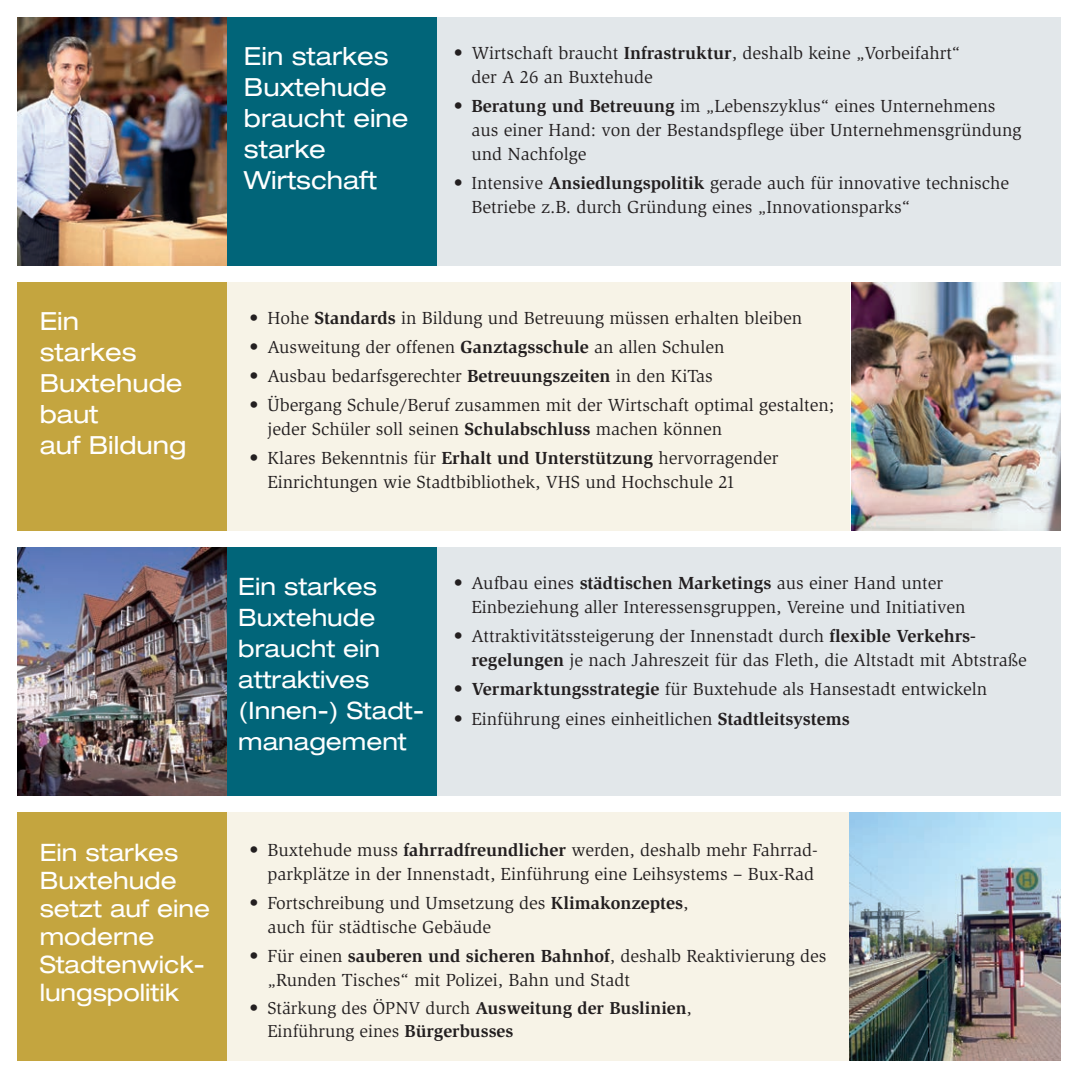
<style>
.page{position:relative;width:1078px;height:1078px;background:#fff}
.page>*{position:absolute;margin:0;border:0;box-sizing:border-box;transform-origin:0 0}
.t1{font:expanded 25px/31px "Helvetica Neue LT";color:#fff}
.t2{font:expanded 24px/31px "Helvetica Neue LT";color:#fff}
.t3{font:18px/24px "Slimbach LT";color:#231f20}
.t4{font:17.8px/23px "Slimbach LT";color:#231f20}
.s1{font-weight:700}
.s2{font-size:17.8px}
</style>
<div class="page">
<div style="left:224px;top:282px;width:625px;height:248px;background:#f7f3e7"></div>
<div style="left:435px;top:17px;width:625px;height:248px;background:#e2e7ea"></div>
<div style="left:227px;top:17px;width:210px;height:248px;background:#016579"></div>
<img style="left:17px;top:17px;width:210px;height:248px">
<img style="left:851px;top:282px;width:209px;height:248px">
<div style="left:17px;top:282px;width:210px;height:248px;background:#c4a53f"></div>
<div style="left:224px;top:812px;width:625px;height:248px;background:#f7f3e7"></div>
<div style="left:435px;top:547px;width:625px;height:248px;background:#e2e7ea"></div>
<div style="left:227px;top:547px;width:210px;height:248px;background:#016579"></div>
<img style="left:17px;top:547px;width:210px;height:248px">
<img style="left:849px;top:812px;width:211px;height:248px">
<div style="left:17px;top:812px;width:210px;height:248px;background:#c4a53f"></div>
<h1 class="t1" style="left:244px;top:40px;width:166px">Ein starkes<br>Buxtehude braucht eine starke<br>Wirtschaft</h1>
<p class="t3" style="left:471px;top:41px;width:490px;text-indent:-18px">• Wirtschaft braucht <span class="s1">Infrastruktur</span>, deshalb keine „Vorbeifahrt“ der A 26 an Buxtehude</p>
<p class="t3" style="left:471px;top:94px;width:551px;text-indent:-18px">• <span class="s1">Beratung und Betreuung</span> im „Lebenszyklus“ eines Unternehmens aus einer Hand: von der Bestandspflege über Unternehmensgründung und Nachfolge</p>
<p class="t3" style="left:471px;top:171px;width:539px;text-indent:-18px">• Intensive <span class="s1">Ansiedlungspolitik</span> gerade auch für innovative technische<br>Betriebe z.B. durch Gründung eines „Innovationsparks“</p>
<h1 class="t1" style="left:40px;top:305px;width:148px">Ein<br>starkes<br>Buxtehude baut<br>auf Bildung</h1>
<p class="t3" style="left:249px;top:306px;width:554px"><span class="s2">•</span> Hohe <span class="s1">Standards</span> in Bildung und Betreuung müssen erhalten bleiben</p>
<p class="t3" style="left:249px;top:335px;width:476px">• Ausweitung der offenen <span class="s1">Ganztagsschule</span> an allen Schulen</p>
<p class="t3" style="left:249px;top:364px;width:464px">• Ausbau bedarfsgerechter <span class="s1">Betreuungszeiten</span> in den KiTas</p>
<p class="t3" style="left:267px;top:393px;width:568px;text-indent:-18px">• Übergang Schule/Beruf zusammen mit der Wirtschaft optimal gestalten; jeder Schüler soll seinen <span class="s1">Schulabschluss</span> machen können</p>
<p class="t3" style="left:267px;top:446px;width:512px;text-indent:-18px">• Klares Bekenntnis für <span class="s1">Erhalt und Unterstützung</span> hervorragender<br>Einrichtungen wie Stadtbibliothek, VHS und Hochschule 21</p>
<h2 class="t2" style="left:238px;top:570px;width:187px">Ein starkes<br>Buxtehude braucht ein attraktives (Innen-) Stadt&shy;management</h2>
<p class="t3" style="left:471px;top:571px;width:495px;text-indent:-18px">• Aufbau eines <span class="s1">städtischen Marketings</span> aus einer Hand unter<br>Einbeziehung aller Interessensgruppen, Vereine und Initiativen</p>
<p class="t3" style="left:471px;top:624px;width:556px;text-indent:-18px">• Attraktivitätssteigerung der Innenstadt durch <span class="s1">flexible Verkehrs&shy;regelungen</span> je nach Jahreszeit für das Fleth, die Altstadt mit Abtstraße</p>
<p class="t3" style="left:454px;top:677px;width:534px">• <span class="s1">Vermarktungsstrategie</span> für Buxtehude als Hansestadt entwickeln</p>
<p class="t3" style="left:454px;top:706px;width:397px">• Einführung eines einheitlichen <span class="s1">Stadtleitsystems</span></p>
<h2 class="t2" style="left:40px;top:838px;width:172px;line-height:28px">Ein starkes<br>Buxtehude setzt auf eine moderne<br>Stadtenwick&shy;lungspolitik</h2>
<p class="t3" style="left:249px;top:837px;width:569px;text-align:right">• Buxtehude muss <span class="s1">fahrradfreundlicher</span> werden, deshalb mehr Fahrrad&shy;parkplätze in der Innenstadt, Einführung eine Leihsystems – Bux-Rad</p>
<p class="t3" style="left:267px;top:890px;width:422px;text-indent:-18px">• Fortschreibung und Umsetzung des <span class="s1">Klimakonzeptes</span>, auch für städtische Gebäude</p>
<p class="t3" style="left:267px;top:943px;width:560px;text-indent:-18px">• Für einen <span class="s1">sauberen und sicheren Bahnhof</span>, deshalb Reaktivierung des „Runden Tisches“ mit Polizei, Bahn und Stadt</p>
<p class="t4" style="left:267px;top:996px;width:426px;text-indent:-18px">• Stärkung des ÖPNV durch <span class="s1">Ausweitung der Buslinien</span>,<br>Einführung eines <span class="s1">Bürgerbusses</span></p>
</div>
